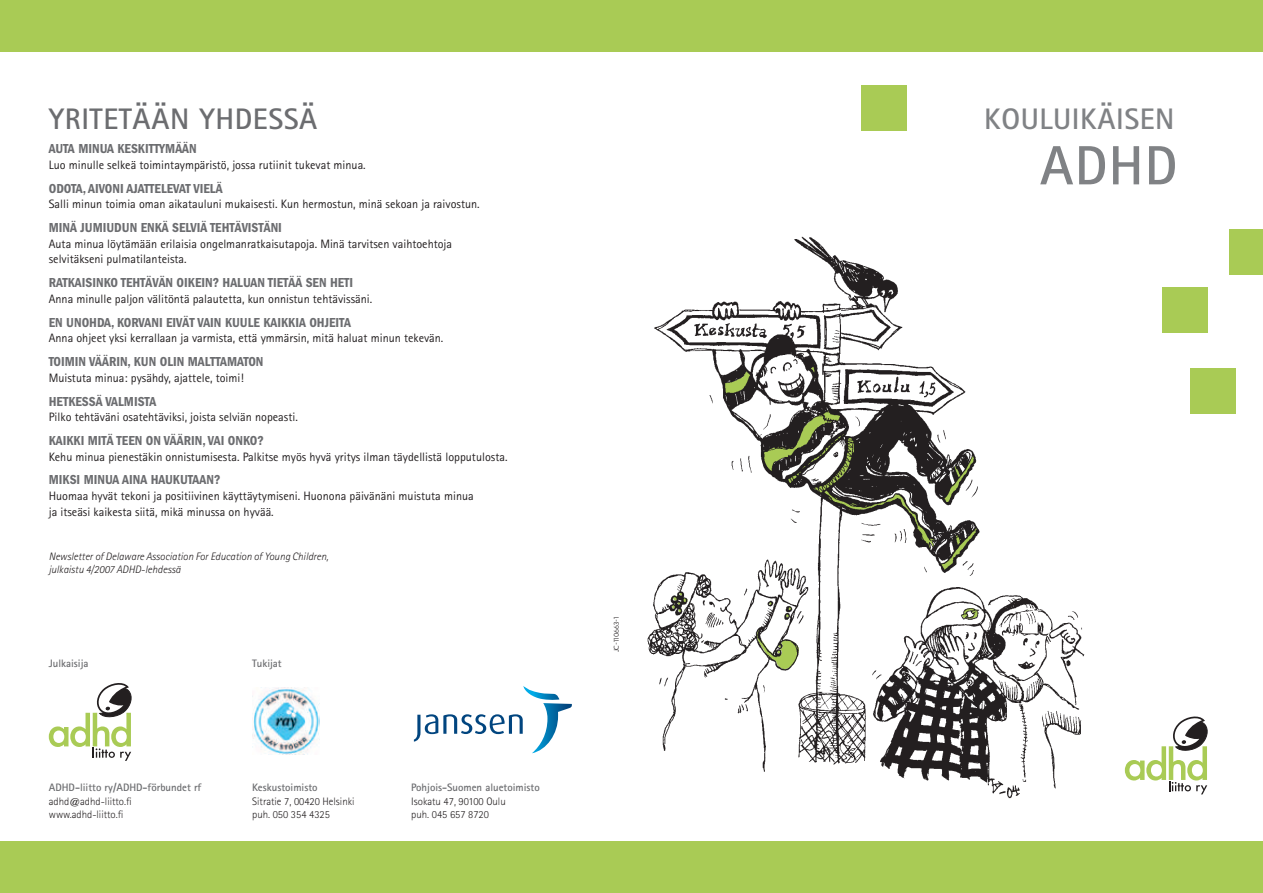
<style>
.page{position:relative;width:1263px;height:893px;background:#fff}
.page>*{position:absolute;margin:0;border:0;box-sizing:border-box;transform-origin:0 0}
.t1{font:700 55.35px "Rotis Sans Serif";color:#808285}
.t2{font:700 29.7px "Rotis Sans Serif";letter-spacing:.02em;color:#6c6d70}
.t3{font:700 29.7px "Rotis Sans Serif";letter-spacing:.02em;color:#808285}
.t4{font:600 condensed 13.5px "Franklin Gothic";color:#6c6d70}
.t5{font:12.15px/15.6px "Rotis Sans Serif";color:#231f20}
.t6{font:300 10.8px/13.5px "Rotis Sans Serif";color:#231f20}
.t7{font:italic 300 10.8px/13.5px "Rotis Sans Serif";color:#231f20}
.t8{font:700 10.8px "Rotis Sans Serif";color:#6c6d70}
.t9{font:8.1px "Karbon";color:#231f20}
</style>
<div class="page">
<img style="left:647px;top:236px;width:438px;height:563px">
<svg style="left:414px;top:686px;width:158px;height:67px"></svg>
<div style="left:0;top:0;width:1263px;height:52px;background:#a9cb55"></div>
<div style="left:861px;top:85px;width:46px;height:46px;background:#a9cb55"></div>
<div style="left:1162px;top:287px;width:46px;height:46px;background:#a9cb55"></div>
<div style="left:1230px;top:229px;width:33px;height:46px;background:#a9cb55"></div>
<div style="left:1190px;top:368px;width:46px;height:46px;background:#a9cb55"></div>
<svg style="left:1125px;top:716px;width:83px;height:78px"></svg>
<svg style="left:49px;top:683px;width:83px;height:78px"></svg>
<img style="left:252px;top:687px;width:67px;height:67px">
<div style="left:0;top:841px;width:1263px;height:52px;background:#a9cb55"></div>
<h2 class="t2" style="left:49px;top:101px;width:270px">YRITETÄÄN YHDESSÄ</h2>
<p class="t4" style="left:49px;top:141px;width:149px">AUTA MINUA KESKITTYMÄÄN</p>
<p class="t5" style="left:49px;top:157px;width:318px">Luo minulle selkeä toimintaympäristö, jossa rutiinit tukevat minua.</p>
<p class="t4" style="left:49px;top:180px;width:175px">ODOTA, AIVONI AJATTELEVAT VIELÄ</p>
<p class="t5" style="left:49px;top:196px;width:432px">Salli minun toimia oman aikatauluni mukaisesti. Kun hermostun, minä sekoan ja raivostun.</p>
<p class="t4" style="left:49px;top:220px;width:235px">MINÄ JUMIUDUN ENKÄ SELVIÄ TEHTÄVISTÄNI</p>
<p class="t5" style="left:49px;top:236px;width:405px">Auta minua löytämään erilaisia ongelmanratkaisutapoja. Minä tarvitsen vaihtoehtoja selvitäkseni pulmatilanteista.</p>
<p class="t4" style="left:49px;top:275px;width:306px">RATKAISINKO TEHTÄVÄN OIKEIN? HALUAN TIETÄÄ SEN HETI</p>
<p class="t5" style="left:49px;top:291px;width:325px">Anna minulle paljon välitöntä palautetta, kun onnistun tehtävissäni.</p>
<p class="t4" style="left:49px;top:314px;width:304px">EN UNOHDA, KORVANI EIVÄT VAIN KUULE KAIKKIA OHJEITA</p>
<p class="t5" style="left:49px;top:330px;width:396px">Anna ohjeet yksi kerrallaan ja varmista, että ymmärsin, mitä haluat minun tekevän.</p>
<p class="t4" style="left:49px;top:354px;width:216px">TOIMIN VÄÄRIN, KUN OLIN MALTTAMATON</p>
<p class="t5" style="left:49px;top:370px;width:197px">Muistuta minua: pysähdy, ajattele, toimi!</p>
<p class="t4" style="left:49px;top:393px;width:109px">HETKESSÄ VALMISTA</p>
<p class="t5" style="left:49px;top:409px;width:251px">Pilko tehtäväni osatehtäviksi, joista selviän nopeasti.</p>
<p class="t4" style="left:49px;top:433px;width:216px">KAIKKI MITÄ TEEN ON VÄÄRIN, VAI ONKO?</p>
<p class="t5" style="left:49px;top:449px;width:460px">Kehu minua pienestäkin onnistumisesta. Palkitse myös hyvä yritys ilman täydellistä lopputulosta.</p>
<p class="t4" style="left:49px;top:472px;width:173px">MIKSI MINUA AINA HAUKUTAAN?</p>
<p class="t5" style="left:49px;top:488px;width:426px">Huomaa hyvät tekoni ja positiivinen käyttäytymiseni. Huonona päivänäni muistuta minua ja itseäsi kaikesta siitä, mikä minussa on hyvää.</p>
<p class="t7" style="left:49px;top:549px;width:281px">Newsletter of Delaware Association For Education of Young Children, julkaistu 4/2007 ADHD-lehdessä</p>
<p class="t8" style="left:49px;top:656px;width:41px">Julkaisija</p>
<p class="t8" style="left:49px;top:781px;width:154px">ADHD-liitto ry/ADHD-förbundet rf</p>
<p class="t6" style="left:49px;top:794px;width:84px">adhd@adhd-liitto.fi www.adhd-liitto.fi</p>
<p class="t8" style="left:252px;top:656px;width:31px">Tukijat</p>
<p class="t8" style="left:252px;top:781px;width:67px">Keskustoimisto</p>
<p class="t6" style="left:252px;top:794px;width:104px">Sitratie 7, 00420 Helsinki puh. 050 354 4325</p>
<p class="t8" style="left:411px;top:781px;width:130px">Pohjois-Suomen aluetoimisto</p>
<p class="t6" style="left:411px;top:794px;width:96px">Isokatu 47, 90100 Oulu puh. 045 657 8720</p>
<p class="t9" style="left:612px;top:652px;width:37px;rotate:-90deg">JC-110663-1</p>
<h2 class="t3" style="left:984px;top:101px;width:192px">KOULUIKÄISEN</h2>
<h1 class="t1" style="left:1040px;top:131px;width:139px">ADHD</h1>
</div>
